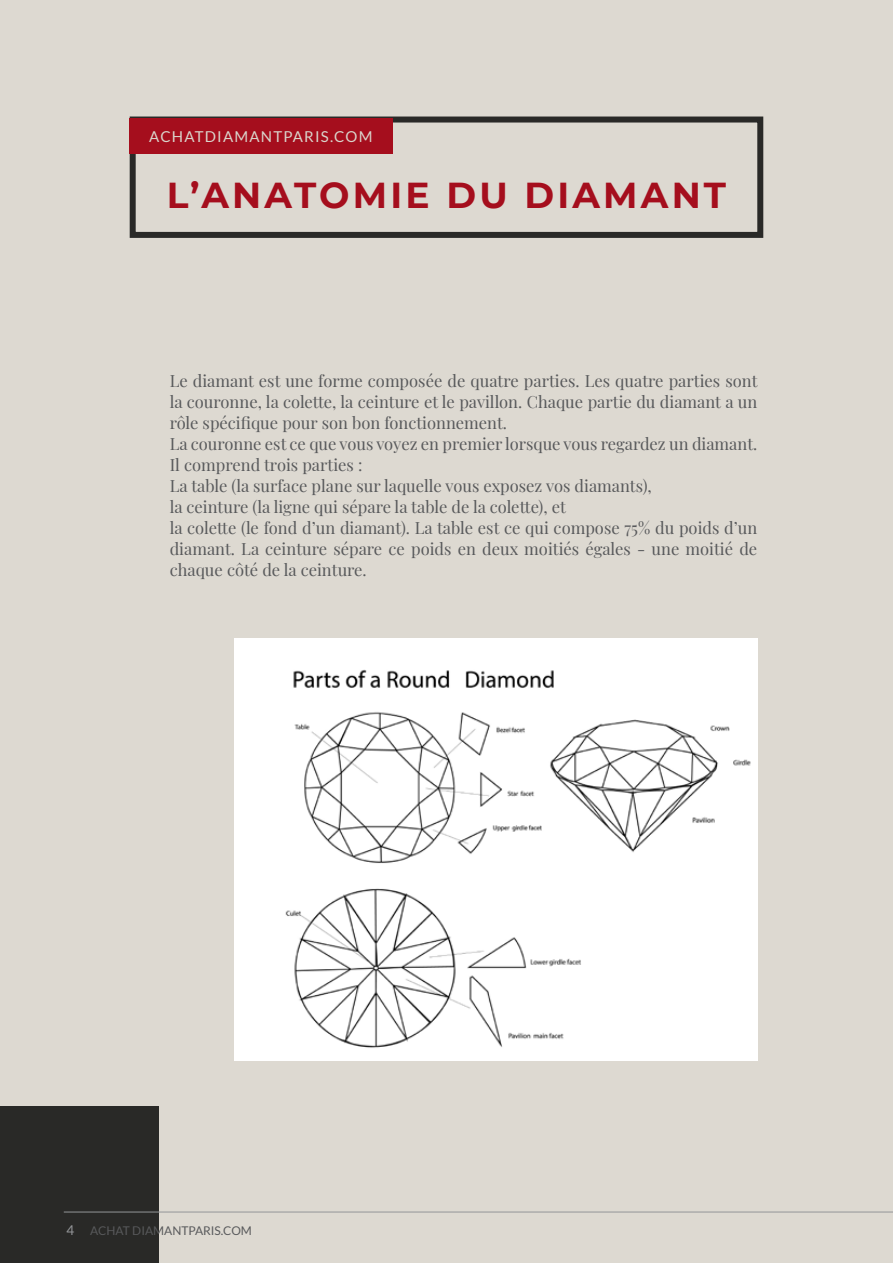
<style>
.page{position:relative;width:893px;height:1263px;background:#dad5cc}
.page>*{position:absolute;margin:0;border:0;box-sizing:border-box;transform-origin:0 0}
.t1{font:700 36px "Montserrat";letter-spacing:.09em;color:#a50e1d}
.t2{font:16.5px/21px "Playfair Display";color:#58595b}
.t3{font:15px "Lato";letter-spacing:.08em;color:#dad5cc}
.t4{font:12px "Lato";color:#58595b}
.s1{font-size:13.5px;color:#939598}
</style>
<div class="page">
<div style="left:0;top:1106px;width:159px;height:157px;background:#292927"></div>
<img style="left:234px;top:639px;width:523px;height:422px">
<div style="left:130px;top:117px;width:633px;height:121px;border:6px solid #292927"></div>
<div style="left:129px;top:118px;width:264px;height:36px;background:#a50e1d"></div>
<hr style="left:64px;top:1212px;width:829px;height:1px;background:#939598">
<p class="t3" style="left:149px;top:128px;width:225px">ACHATDIAMANTPARIS.COM</p>
<h1 class="t1" style="left:167px;top:170px;width:561px">L’ANATOMIE DU DIAMANT</h1>
<p class="t2" style="left:170px;top:369px;width:589px">Le diamant est une forme composée de quatre parties. Les quatre parties sont la couronne, la colette, la ceinture et le pavillon. Chaque partie du diamant a un rôle spécifique pour son bon fonctionnement.<br>La couronne est ce que vous voyez en premier lorsque vous regardez un diamant.<br>Il comprend trois parties :<br>La table (la surface plane sur laquelle vous exposez vos diamants),<br>la ceinture (la ligne qui sépare la table de la colette), et<br>la colette (le fond d’un diamant). La table est ce qui compose 75% du poids d’un diamant. La ceinture sépare ce poids en deux moitiés égales - une moitié de chaque côté de la ceinture.</p>
<p class="t4" style="left:66px;top:1224px;width:187px"><span class="s1">4</span> ACHAT DIAMANTPARIS.COM</p>
</div>
